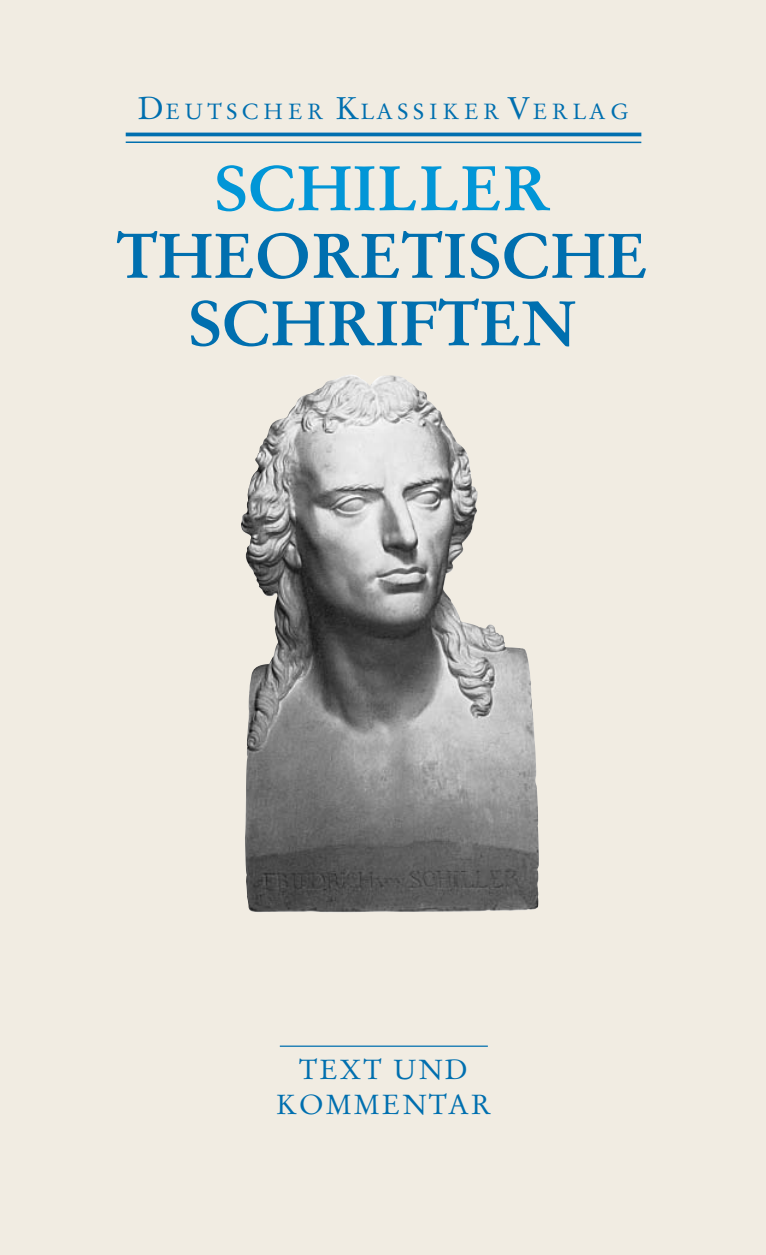
<style>
.page{position:relative;width:766px;height:1255px;background:#fff}
.page>*{position:absolute;margin:0;border:0;box-sizing:border-box;transform-origin:0 0}
.t1{font:700 62.5px/67.5px "Stempel Garamond";color:#006faf;text-align:center}
.t2{font:700 62.5px "Stempel Garamond";color:#0196d7}
.t3{font:27.5px/35px "Stempel Garamond";letter-spacing:.075em;color:#006faf;text-align:center}
.t4{font:22px "Stempel Garamond Roman Os F";letter-spacing:.215em;color:#006faf}
.s1{font-size:31.25px}
</style>
<div class="page">
<div style="left:0;top:0;width:765px;height:1254px;background:#f1ece2"></div>
<hr style="left:126px;top:133px;width:515px;height:3px;background:#006faf">
<hr style="left:126px;top:141px;width:515px;height:2px;background:#006faf">
<hr style="left:280px;top:1045px;width:207px;height:1px;background:#006faf">
<img style="left:241px;top:375px;width:298px;height:537px">
<p class="t4" style="left:138px;top:99px;width:492px"><span class="s1">D</span>EUTSCHER <span class="s1">K</span>LASSIKER <span class="s1">V</span>ERLAG</p>
<h1 class="t2" style="left:213px;top:150px;width:338px">SCHILLER</h1>
<h1 class="t1" style="left:116px;top:222px;width:533px">THEORETISCHE<br>SCHRIFTEN</h1>
<p class="t3" style="left:276px;top:1052px;width:217px">TEXT UND<br>KOMMENTAR</p>
</div>
